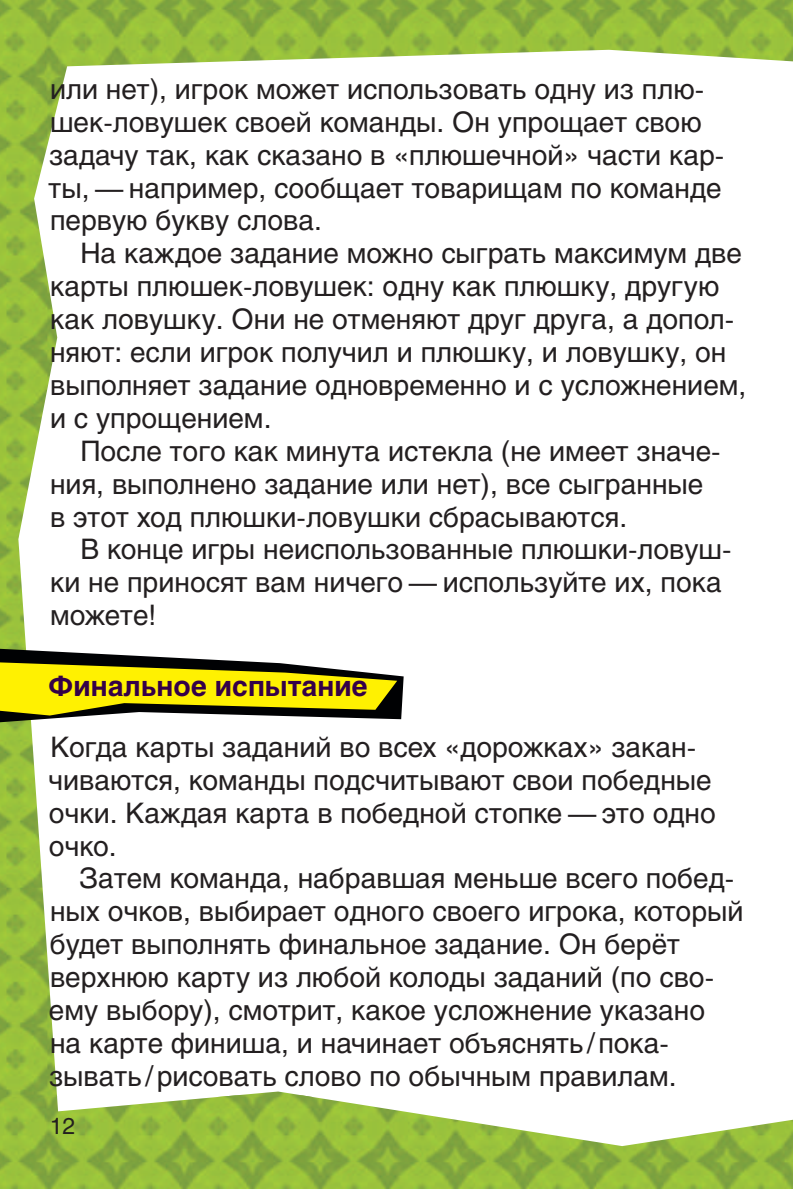
<style>
.page{position:relative;width:793px;height:1189px;background:#fff}
.page>*{position:absolute;margin:0;border:0;box-sizing:border-box;transform-origin:0 0}
.t1{font:28px/32.9px "Helios";color:#231f20}
.t2{font:700 28px "Helios";color:#340048}
.t3{font:22.75px "Helios";color:#231f20}
</style>
<div class="page">
<img style="left:0;top:0;width:793px;height:95px">
<img style="left:0;top:1097px;width:793px;height:92px">
<img style="left:218px;top:1092px;width:94px;height:5px">
<img style="left:0;top:94px;width:60px;height:1003px">
<svg style="left:0;top:647px;width:403px;height:77px"></svg>
<p class="t1" style="left:49px;top:72px;width:677px">или нет), игрок может использовать одну из плю&shy;шек-ловушек своей команды. Он упрощает свою задачу так, как сказано в «плюшечной» части кар&shy;ты, — например, сообщает товарищам по команде первую букву слова.</p>
<p class="t1" style="left:50px;top:237px;width:698px;text-indent:30px">На каждое задание можно сыграть максимум две карты плюшек-ловушек: одну как плюшку, другую как ловушку. Они не отменяют друг друга, а допол&shy;няют: если игрок получил и плюшку, и ловушку, он выполняет задание одновременно и с усложнением, и с упрощением.</p>
<p class="t1" style="left:50px;top:434px;width:672px;text-indent:30px">После того как минута истекла (не имеет значе&shy;ния, выполнено задание или нет), все сыгранные в этот ход плюшки-ловушки сбрасываются.</p>
<p class="t1" style="left:50px;top:533px;width:683px;text-indent:30px">В конце игры неиспользованные плюшки-ловуш&shy;ки не приносят вам ничего — используйте их, пока можете!</p>
<p class="t2" style="left:48px;top:670px;width:321px">Финальное испытание</p>
<p class="t1" style="left:48px;top:730px;width:669px">Когда карты заданий во всех «дорожках» закан&shy;чиваются, команды подсчитывают свои победные очки. Каждая карта в победной стопке — это одно очко.</p>
<p class="t1" style="left:49px;top:862px;width:696px;text-indent:30px">Затем команда, набравшая меньше всего побед&shy;ных очков, выбирает одного своего игрока, который будет выполнять финальное задание. Он берёт верхнюю карту из любой колоды заданий (по сво&shy;ему выбору), смотрит, какое усложнение указано<br>на карте финиша, и начинает объяснять / пока&shy;зывать / рисовать слово по обычным правилам.</p>
<p class="t3" style="left:50px;top:1112px;width:27px">12</p>
</div>
